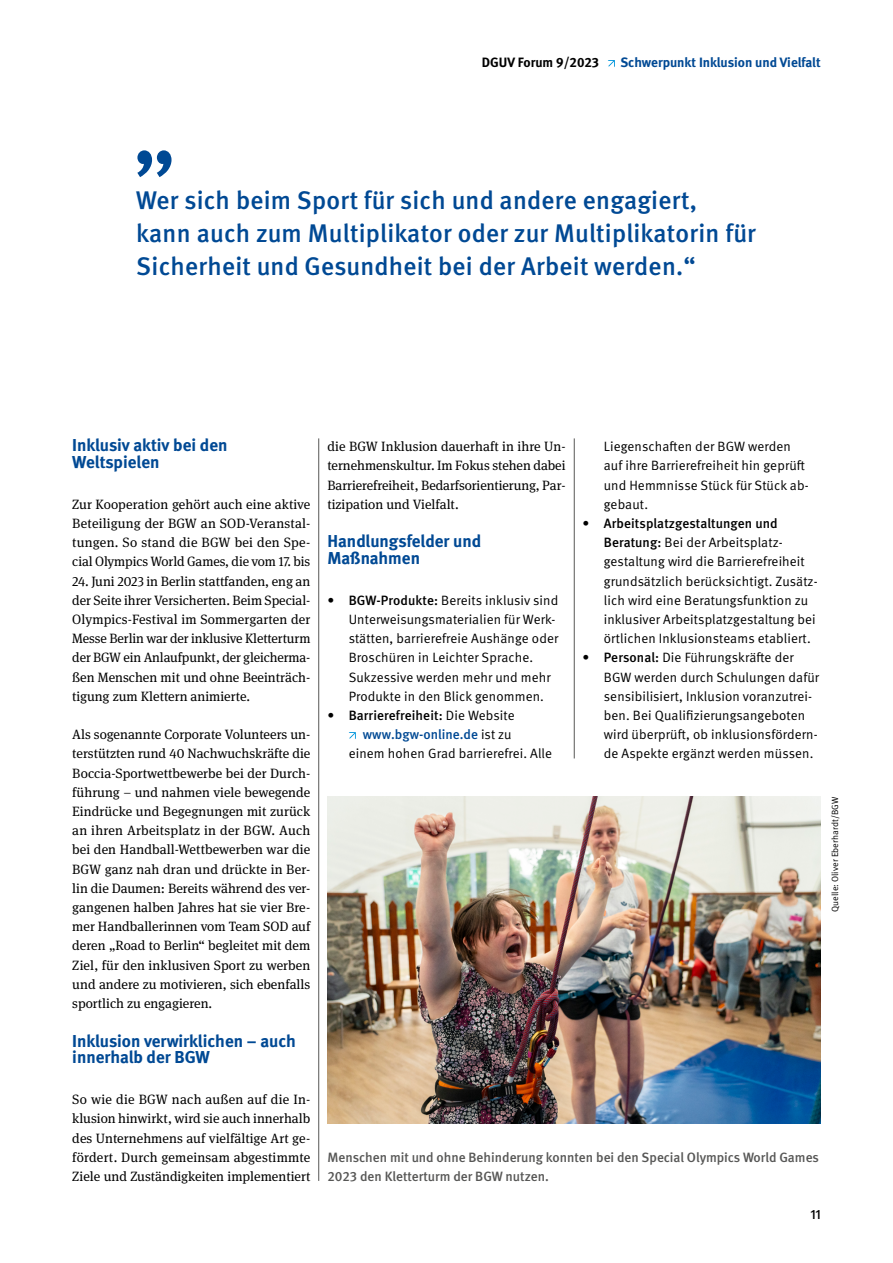
<style>
.page{position:relative;width:893px;height:1263px;background:#fff}
.page>*{position:absolute;margin:0;border:0;box-sizing:border-box;transform-origin:0 0}
.t1{font:500 25.5px/33px "DGUV Meta";letter-spacing:.01em;color:#004994}
.Zwischenheadline_Fli{font:700 17.25px/16.5px "DGUV Meta";color:#004994}
.Fließtext_book_9pt{font:13.5px/19.2px "DGUV Meta Serif";color:#000;text-align:justify}
.t2{font:13.5px/19.2px "DGUV Meta";letter-spacing:.01em;color:#000}
.Bildunterschrift{font:500 13.5px/19.2px "DGUV Meta";color:#575756}
.t3{font:700 13.5px "DGUV Meta";letter-spacing:-.005em;color:#004994}
.t4{font:500 13.5px "DGUV Meta";letter-spacing:.01em;color:#000}
.t5{font:500 13.5px "DGUV Meta";color:#004994}
.t6{font:700 13.5px "DGUV Meta";color:#000}
.t7{font:9px "DGUV Meta";letter-spacing:.01em;color:#000}
.s1{font-weight:500}
.s2{font-weight:400}
.s3{font-weight:400;color:#000}
</style>
<div class="page">
<svg style="left:608px;top:60px;width:7px;height:7px"></svg>
<img style="left:327px;top:797px;width:494px;height:326px">
<svg style="left:349px;top:732px;width:7px;height:7px"></svg>
<hr style="left:318px;top:438px;width:1px;height:743px;background:#575756">
<hr style="left:574px;top:438px;width:1px;height:320px;background:#575756">
<svg style="left:137px;top:150px;width:35px;height:27px"></svg>
<p class="t6" style="left:482px;top:54px;width:119px">DGUV Forum 9/2023</p>
<p class="t3" style="left:620px;top:54px;width:202px">Schwerpunkt Inklusion und Vielfalt</p>
<h1 class="t1" style="left:136px;top:184px;width:621px">Wer sich beim Sport für sich und andere engagiert, kann auch zum Multiplikator oder zur Multiplikatorin für<br>Sicherheit und Gesundheit bei der Arbeit werden.“</h1>
<h4 class="Zwischenheadline_Fli" style="left:72px;top:437px;width:157px">Inklusiv aktiv bei den<br>Weltspielen</h4>
<p class="Fließtext_book_9pt" style="left:72px;top:495px;width:240px">Zur Kooperation gehört auch eine aktive Beteiligung der BGW an SOD-Veranstal&shy;tungen. So stand die BGW bei den Spe&shy;cial Olympics World Games, die vom 17. bis</p>
<p class="Fließtext_book_9pt" style="left:72px;top:572px;width:240px">24. Juni 2023 in Berlin stattfanden, eng an der Seite ihrer Versicherten. Beim Special-Olympics-Festival im Sommergarten der Messe Berlin war der inklusive Kletterturm der BGW ein Anlaufpunkt, der gleicherma&shy;ßen Menschen mit und ohne Beeinträch&shy;tigung zum Klettern animierte.</p>
<p class="Fließtext_book_9pt" style="left:72px;top:725px;width:240px">Als sogenannte Corporate Volunteers un&shy;terstützten rund 40 Nachwuchskräfte die Boccia-Sportwettbewerbe bei der Durch&shy;führung – und nahmen viele bewegende Eindrücke und Begegnungen mit zurück an ihren Arbeitsplatz in der BGW. Auch bei den Handball-Wettbewerben war die BGW ganz nah dran und drückte in Ber&shy;lin die Daumen: Bereits während des ver&shy;gangenen halben Jahres hat sie vier Bre&shy;mer Handballerinnen vom Team SOD auf deren „Road to Berlin“ begleitet mit dem Ziel, für den inklusiven Sport zu werben und andere zu motivieren, sich ebenfalls sportlich zu engagieren.</p>
<h4 class="Zwischenheadline_Fli" style="left:72px;top:1033px;width:225px">Inklusion verwirklichen – auch innerhalb der BGW</h4>
<p class="Fließtext_book_9pt" style="left:72px;top:1090px;width:240px">So wie die BGW nach außen auf die In&shy;klusion hinwirkt, wird sie auch innerhalb des Unternehmens auf vielfältige Art ge&shy;fördert. Durch gemeinsam abgestimmte Ziele und Zuständigkeiten implementiert</p>
<p class="Fließtext_book_9pt" style="left:327px;top:437px;width:240px">die BGW Inklusion dauerhaft in ihre Un&shy;ternehmenskultur. Im Fokus stehen dabei Barrierefreiheit, Bedarfsorientierung, Par&shy;tizipation und Vielfalt.</p>
<h4 class="Zwischenheadline_Fli" style="left:327px;top:533px;width:155px">Handlungsfelder und<br>Maßnahmen</h4>
<p class="t2" style="left:349px;top:591px;width:211px;text-indent:-21px">• <span class="s1">BGW-Produkte:</span> Bereits inklusiv sind Unterweisungsmaterialien für Werk&shy;stätten, barrierefreie Aushänge oder Broschüren in Leichter Sprache.<br>Sukzessive werden mehr und mehr Produkte in den Blick genommen.</p>
<p class="t4" style="left:327px;top:707px;width:189px"><span class="s2">•</span> Barrierefreiheit: <span class="s2">Die Website</span></p>
<p class="t5" style="left:363px;top:727px;width:150px">www.bgw-online.de <span class="s3">ist zu</span></p>
<p class="t2" style="left:349px;top:744px;width:205px">einem hohen Grad barrierefrei. Alle</p>
<p class="t2" style="left:604px;top:437px;width:206px">Liegenschaften der BGW werden auf ihre Barrierefreiheit hin geprüft und Hemmnisse Stück für Stück ab&shy;gebaut.</p>
<p class="t2" style="left:604px;top:514px;width:215px;text-indent:-21px">• <span class="s1">Arbeitsplatzgestaltungen und Beratung:</span> Bei der Arbeitsplatz&shy;gestaltung wird die Barrierefreiheit grundsätzlich berücksichtigt. Zusätz&shy;lich wird eine Beratungsfunktion zu inklusiver Arbeitsplatzgestaltung bei örtlichen Inklusionsteams etabliert.</p>
<p class="t2" style="left:604px;top:648px;width:217px;text-indent:-21px">• <span class="s1">Personal:</span> Die Führungskräfte der BGW werden durch Schulungen dafür sensibilisiert, Inklusion voranzutrei&shy;ben. Bei Qualifizierungsangeboten wird überprüft, ob inklusionsfördern&shy;de Aspekte ergänzt werden müssen.</p>
<p class="t7" style="left:830px;top:912px;width:117px;rotate:-90deg">Quelle: Oliver Eberhardt/BGW</p>
<p class="Bildunterschrift" style="left:327px;top:1148px;width:493px">Menschen mit und ohne Behinderung konnten bei den Special Olympics World Games<br>2023 den Kletterturm der BGW nutzen.</p>
<p class="t4" style="left:810px;top:1207px;width:12px">11</p>
</div>
